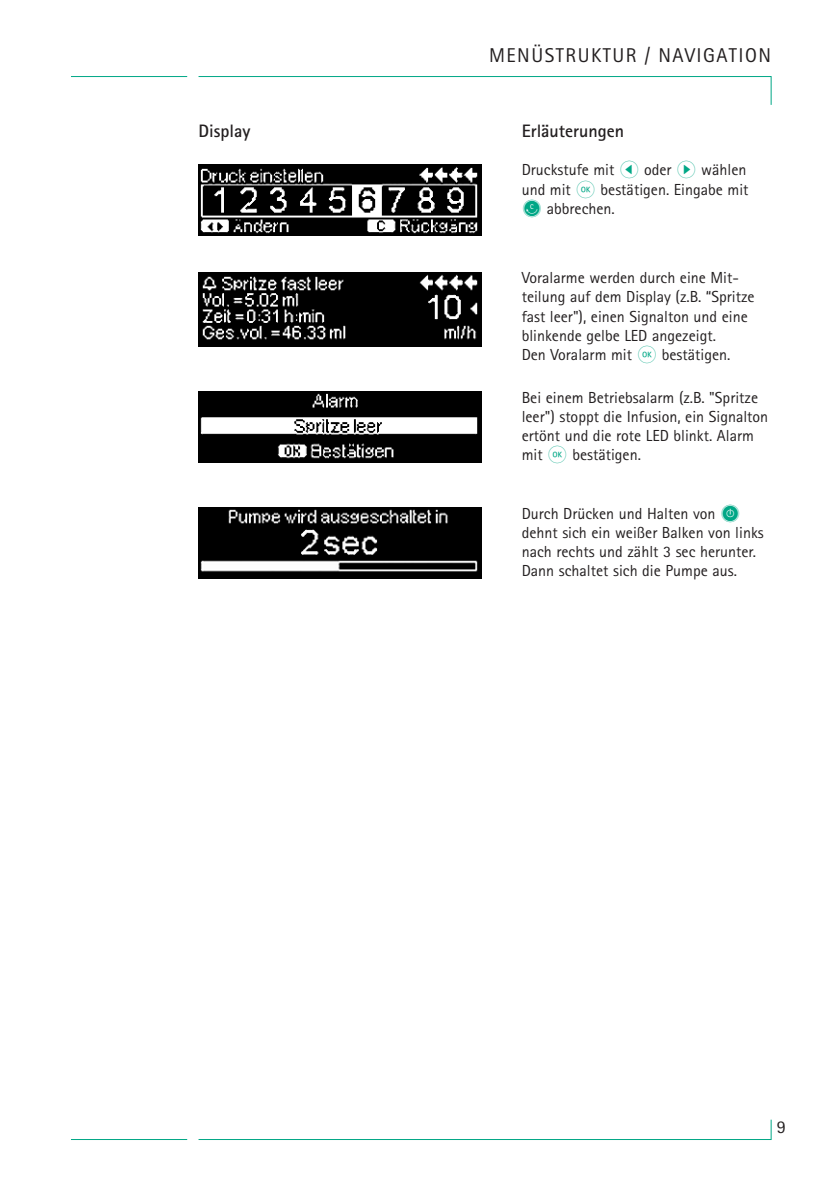
<style>
.page{position:relative;width:840px;height:1190px;background:#fff}
.page>*{position:absolute;margin:0;border:0;box-sizing:border-box;transform-origin:0 0}
.t1{font:20px "Rotis Sans Serif";letter-spacing:.075em;color:#231f20}
.t2{font:700 18px "Rotis Sans Serif";color:#231f20}
.t3{font:18px "Rotis Sans Serif";color:#231f20}
.t4{font:16px/19.2px "Rotis Sans Serif";color:#231f20}
.s1{font-family:"Space Font";color:#00a786}
</style>
<div class="page">
<svg style="left:71px;top:76px;width:701px;height:29px"></svg>
<svg style="left:71px;top:1119px;width:701px;height:21px"></svg>
<img style="left:199px;top:392px;width:283px;height:71px">
<img style="left:199px;top:508px;width:283px;height:70px">
<img style="left:199px;top:164px;width:283px;height:71px">
<img style="left:199px;top:272px;width:283px;height:75px">
<p class="t1" style="left:489px;top:48px;width:284px">MENÜSTRUKTUR / NAVIGATION</p>
<p class="t2" style="left:199px;top:125px;width:53px">Display</p>
<p class="t2" style="left:522px;top:125px;width:104px">Erläuterungen</p>
<p class="t4" style="left:522px;top:162px;width:228px">Druckstufe mit <span class="s1">L</span> oder <span class="s1">R</span> wählen und mit <span class="s1">K</span> bestätigen. Eingabe mit<br><span class="s1">C</span> abbrechen.</p>
<p class="t4" style="left:522px;top:270px;width:235px">Voralarme werden durch eine Mit&shy;teilung auf dem Display (z.B. “Spritze fast leer"), einen Signalton und eine blinkende gelbe LED angezeigt.<br>Den Voralarm mit <span class="s1">K</span> bestätigen.</p>
<p class="t4" style="left:522px;top:389px;width:248px">Bei einem Betriebsalarm (z.B. "Spritze leer") stoppt die Infusion, ein Signalton ertönt und die rote LED blinkt. Alarm mit <span class="s1">K</span> bestätigen.</p>
<p class="t4" style="left:522px;top:505px;width:244px">Durch Drücken und Halten von <span class="s1">O </span>dehnt sich ein weißer Balken von links nach rechts und zählt 3 sec herunter.<br>Dann schaltet sich die Pumpe aus.</p>
<p class="t3" style="left:777px;top:1120px;width:10px">9</p>
</div>
